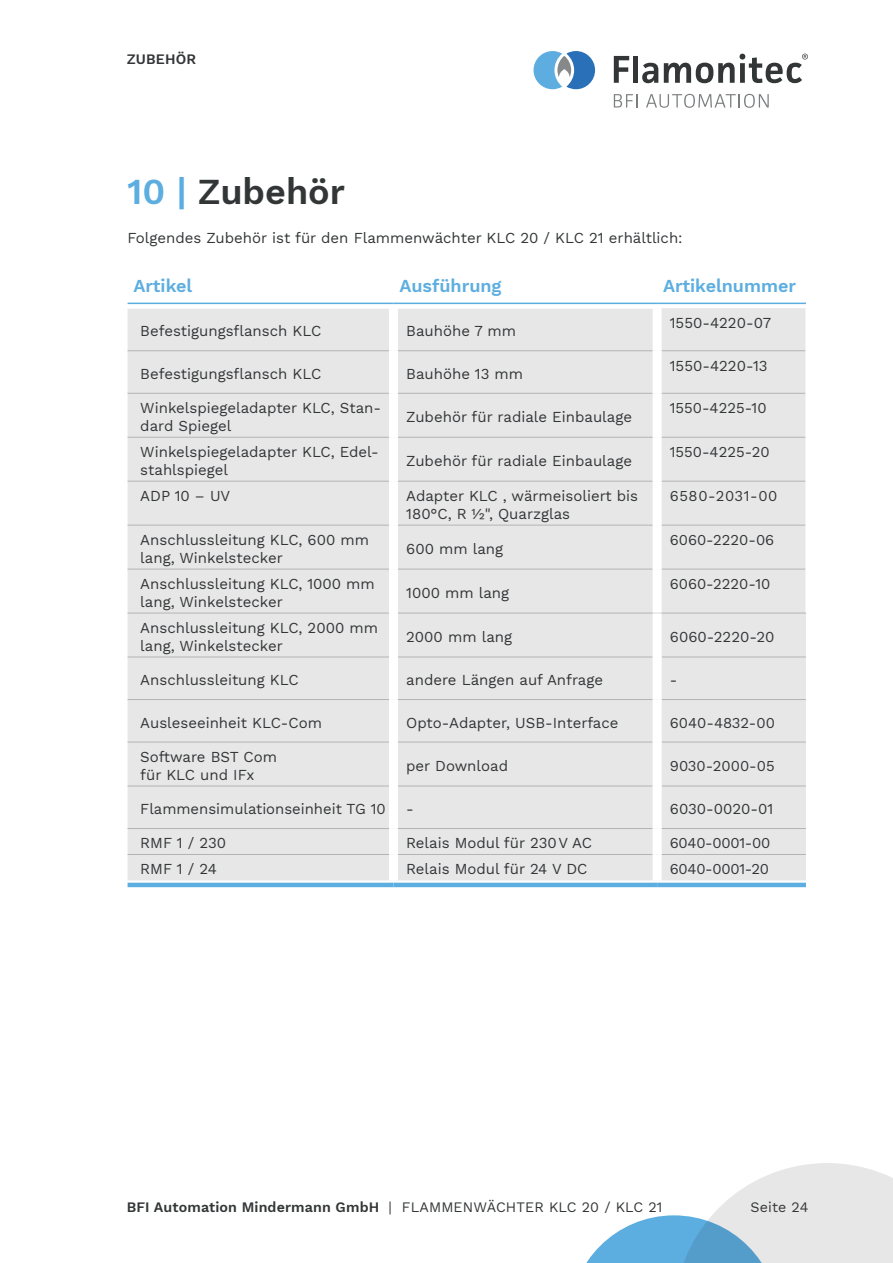
<style>
.page{position:relative;width:893px;height:1263px;background:#fff}
.page>*{position:absolute;margin:0;border:0;box-sizing:border-box;transform-origin:0 0}
.t1{font:600 36px "Work Sans";color:#333637}
.t2{font:600 18px "Work Sans";color:#5daee0}
.t3{font:15px/18px "Work Sans";color:#333637}
.t4{font:14.85px "Work Sans";color:#333637}
.t5{font:14.85px "Work Sans";letter-spacing:-.02em;color:#333637}
.t6{font:14.85px "Work Sans";letter-spacing:.04em;color:#333637}
.t7{font:600 14.25px "Work Sans";letter-spacing:.01em;color:#333637}
.t8{font:14.25px "Work Sans";letter-spacing:.01em;color:#333637}
.s1{color:#5daee0}
.s2{font-weight:400}
</style>
<div class="page">
<svg style="left:586px;top:1163px;width:307px;height:100px"></svg>
<svg style="left:614px;top:56px;width:15px;height:27px"></svg>
<div style="left:633px;top:56px;width:5px;height:27px;background:#333637"></div>
<svg style="left:642px;top:63px;width:16px;height:20px"></svg>
<svg style="left:614px;top:94px;width:24px;height:14px"></svg>
<svg style="left:646px;top:94px;width:123px;height:14px"></svg>
<svg style="left:533px;top:51px;width:62px;height:38px"></svg>
<svg style="left:664px;top:54px;width:144px;height:29px"></svg>
<div style="left:128px;top:308px;width:678px;height:572px;background:#e8e7e8"></div>
<hr style="left:128px;top:437px;width:261px;height:1px;background:#b3b4b4">
<hr style="left:398px;top:437px;width:255px;height:1px;background:#b3b4b4">
<hr style="left:662px;top:350px;width:144px;height:1px;background:#b3b4b4">
<hr style="left:662px;top:393px;width:144px;height:1px;background:#b3b4b4">
<hr style="left:662px;top:437px;width:144px;height:1px;background:#b3b4b4">
<hr style="left:662px;top:481px;width:144px;height:1px;background:#b3b4b4">
<hr style="left:662px;top:525px;width:144px;height:1px;background:#b3b4b4">
<hr style="left:662px;top:569px;width:144px;height:1px;background:#b3b4b4">
<hr style="left:657px;top:613px;width:149px;height:1px;background:#b3b4b4">
<hr style="left:128px;top:350px;width:261px;height:1px;background:#b3b4b4">
<hr style="left:398px;top:350px;width:255px;height:1px;background:#b3b4b4">
<hr style="left:128px;top:393px;width:261px;height:1px;background:#b3b4b4">
<hr style="left:398px;top:393px;width:255px;height:1px;background:#b3b4b4">
<hr style="left:128px;top:481px;width:261px;height:1px;background:#b3b4b4">
<hr style="left:398px;top:481px;width:255px;height:1px;background:#b3b4b4">
<hr style="left:128px;top:525px;width:261px;height:1px;background:#b3b4b4">
<hr style="left:398px;top:525px;width:255px;height:1px;background:#b3b4b4">
<hr style="left:128px;top:569px;width:261px;height:1px;background:#b3b4b4">
<hr style="left:398px;top:569px;width:255px;height:1px;background:#b3b4b4">
<hr style="left:128px;top:613px;width:261px;height:1px;background:#b3b4b4">
<hr style="left:398px;top:613px;width:259px;height:1px;background:#b3b4b4">
<hr style="left:128px;top:657px;width:261px;height:1px;background:#b3b4b4">
<hr style="left:398px;top:657px;width:255px;height:1px;background:#b3b4b4">
<hr style="left:662px;top:657px;width:144px;height:1px;background:#b3b4b4">
<hr style="left:128px;top:699px;width:261px;height:1px;background:#b3b4b4">
<hr style="left:398px;top:699px;width:255px;height:1px;background:#b3b4b4">
<hr style="left:662px;top:699px;width:144px;height:1px;background:#b3b4b4">
<hr style="left:128px;top:742px;width:261px;height:1px;background:#b3b4b4">
<hr style="left:398px;top:742px;width:255px;height:1px;background:#b3b4b4">
<hr style="left:662px;top:742px;width:144px;height:1px;background:#b3b4b4">
<hr style="left:128px;top:786px;width:261px;height:1px;background:#b3b4b4">
<hr style="left:398px;top:786px;width:255px;height:1px;background:#b3b4b4">
<hr style="left:662px;top:786px;width:144px;height:1px;background:#b3b4b4">
<hr style="left:128px;top:828px;width:261px;height:1px;background:#b3b4b4">
<hr style="left:398px;top:828px;width:255px;height:1px;background:#b3b4b4">
<hr style="left:662px;top:828px;width:144px;height:1px;background:#b3b4b4">
<div style="left:653px;top:309px;width:9px;height:42px;background:#fff"></div>
<div style="left:653px;top:351px;width:9px;height:42px;background:#fff"></div>
<div style="left:653px;top:393px;width:9px;height:44px;background:#fff"></div>
<div style="left:653px;top:437px;width:9px;height:44px;background:#fff"></div>
<div style="left:653px;top:481px;width:9px;height:44px;background:#fff"></div>
<div style="left:653px;top:525px;width:9px;height:44px;background:#fff"></div>
<div style="left:653px;top:569px;width:9px;height:44px;background:#fff"></div>
<div style="left:389px;top:309px;width:9px;height:42px;background:#fff"></div>
<div style="left:389px;top:351px;width:9px;height:42px;background:#fff"></div>
<div style="left:389px;top:393px;width:9px;height:44px;background:#fff"></div>
<div style="left:389px;top:437px;width:9px;height:44px;background:#fff"></div>
<div style="left:389px;top:481px;width:9px;height:44px;background:#fff"></div>
<div style="left:389px;top:525px;width:9px;height:44px;background:#fff"></div>
<div style="left:389px;top:569px;width:9px;height:44px;background:#fff"></div>
<div style="left:389px;top:613px;width:9px;height:44px;background:#fff"></div>
<div style="left:653px;top:613px;width:9px;height:44px;background:#fff"></div>
<div style="left:389px;top:657px;width:9px;height:42px;background:#fff"></div>
<div style="left:653px;top:657px;width:9px;height:42px;background:#fff"></div>
<div style="left:389px;top:699px;width:9px;height:43px;background:#fff"></div>
<div style="left:653px;top:699px;width:9px;height:43px;background:#fff"></div>
<div style="left:389px;top:742px;width:9px;height:44px;background:#fff"></div>
<div style="left:653px;top:742px;width:9px;height:44px;background:#fff"></div>
<div style="left:389px;top:786px;width:9px;height:42px;background:#fff"></div>
<div style="left:653px;top:786px;width:9px;height:42px;background:#fff"></div>
<hr style="left:128px;top:308px;width:265px;height:1px;background:#fff">
<hr style="left:393px;top:308px;width:269px;height:1px;background:#fff">
<hr style="left:128px;top:303px;width:265px;height:1px;background:#5daee0">
<hr style="left:393px;top:303px;width:264px;height:1px;background:#5daee0">
<hr style="left:657px;top:303px;width:149px;height:1px;background:#5daee0">
<hr style="left:128px;top:883px;width:265px;height:4px;background:#5daee0">
<hr style="left:393px;top:883px;width:264px;height:4px;background:#5daee0">
<hr style="left:657px;top:883px;width:149px;height:4px;background:#5daee0">
<hr style="left:128px;top:854px;width:261px;height:1px;background:#b3b4b4">
<hr style="left:398px;top:854px;width:255px;height:1px;background:#b3b4b4">
<hr style="left:662px;top:854px;width:144px;height:1px;background:#b3b4b4">
<div style="left:389px;top:828px;width:9px;height:26px;background:#fff"></div>
<div style="left:389px;top:854px;width:9px;height:26px;background:#fff"></div>
<div style="left:653px;top:828px;width:9px;height:26px;background:#fff"></div>
<div style="left:653px;top:854px;width:9px;height:26px;background:#fff"></div>
<p class="t7" style="left:127px;top:49px;width:71px">ZUBEHÖR</p>
<p class="t1" style="left:128px;top:165px;width:219px"><span class="s1">10 |</span> Zubehör</p>
<p class="t3" style="left:128px;top:228px;width:557px">Folgendes Zubehör ist für den Flammenwächter KLC 20 / KLC 21 erhältlich:</p>
<p class="t2" style="left:134px;top:272px;width:60px">Artikel</p>
<p class="t2" style="left:399px;top:272px;width:103px">Ausführung</p>
<p class="t2" style="left:663px;top:272px;width:135px">Artikelnummer</p>
<p class="t3" style="left:140px;top:322px;width:183px">Befestigungsflansch KLC</p>
<p class="t3" style="left:406px;top:322px;width:111px">Bauhöhe 7 mm</p>
<p class="t3" style="left:670px;top:313px;width:103px">1550-4220-07</p>
<p class="t3" style="left:140px;top:364px;width:183px">Befestigungsflansch KLC</p>
<p class="t3" style="left:406px;top:364px;width:118px">Bauhöhe 13 mm</p>
<p class="t3" style="left:140px;top:398px;width:242px">Winkelspiegeladapter KLC, Stan&shy;dard Spiegel</p>
<p class="t3" style="left:406px;top:407px;width:227px">Zubehör für radiale Einbaulage</p>
<p class="t3" style="left:140px;top:442px;width:240px">Winkelspiegeladapter KLC, Edel&shy;stahlspiegel</p>
<p class="t3" style="left:406px;top:451px;width:227px">Zubehör für radiale Einbaulage</p>
<p class="t3" style="left:670px;top:356px;width:99px">1550-4220-13</p>
<p class="t4" style="left:670px;top:397px;width:98px">1550-4225-10</p>
<p class="t4" style="left:670px;top:441px;width:101px">1550-4225-20</p>
<p class="t3" style="left:140px;top:486px;width:92px">ADP 10 – UV</p>
<p class="t3" style="left:406px;top:486px;width:233px">Adapter KLC , wärmeisoliert bis<br>180°C, R ½", Quarzglas</p>
<p class="t6" style="left:670px;top:485px;width:109px">6580-2031-00</p>
<p class="t3" style="left:140px;top:530px;width:230px">Anschlussleitung KLC, 600 mm lang, Winkelstecker</p>
<p class="t3" style="left:406px;top:539px;width:98px">600 mm lang</p>
<p class="t4" style="left:670px;top:529px;width:106px">6060-2220-06</p>
<p class="t3" style="left:140px;top:574px;width:236px">Anschlussleitung KLC, 1000 mm lang, Winkelstecker</p>
<p class="t3" style="left:406px;top:583px;width:105px">1000 mm lang</p>
<p class="t4" style="left:670px;top:573px;width:102px">6060-2220-10</p>
<p class="t3" style="left:140px;top:618px;width:239px">Anschlussleitung KLC, 2000 mm lang, Winkelstecker</p>
<p class="t3" style="left:406px;top:627px;width:107px">2000 mm lang</p>
<p class="t3" style="left:670px;top:627px;width:106px">6060-2220-20</p>
<p class="t3" style="left:140px;top:670px;width:160px">Anschlussleitung KLC</p>
<p class="t3" style="left:406px;top:670px;width:198px">andere Längen auf Anfrage</p>
<p class="t3" style="left:670px;top:670px;width:9px">-</p>
<p class="t3" style="left:140px;top:713px;width:183px">Ausleseeinheit KLC-Com</p>
<p class="t3" style="left:406px;top:713px;width:214px">Opto-Adapter, USB-Interface</p>
<p class="t4" style="left:670px;top:711px;width:107px">6040-4832-00</p>
<p class="t3" style="left:140px;top:747px;width:138px">Software BST Com</p>
<p class="t3" style="left:140px;top:765px;width:116px">für KLC und IFx</p>
<p class="t3" style="left:406px;top:756px;width:103px">per Download</p>
<p class="t4" style="left:670px;top:755px;width:106px">9030-2000-05</p>
<p class="t3" style="left:140px;top:799px;width:247px">Flammensimulationseinheit TG 10</p>
<p class="t3" style="left:406px;top:799px;width:9px">-</p>
<p class="t3" style="left:670px;top:799px;width:105px">6030-0020-01</p>
<p class="t3" style="left:140px;top:834px;width:87px">RMF 1 / 230</p>
<p class="t3" style="left:406px;top:834px;width:187px">Relais Modul für 230 V AC</p>
<p class="t5" style="left:670px;top:832px;width:102px">6040-0001-00</p>
<p class="t3" style="left:140px;top:860px;width:78px">RMF 1 / 24</p>
<p class="t3" style="left:406px;top:860px;width:183px">Relais Modul für 24 V DC</p>
<p class="t5" style="left:670px;top:858px;width:101px">6040-0001-20</p>
<p class="t7" style="left:127px;top:1197px;width:537px">BFI Automation Mindermann GmbH <span class="s2">| FLAMMENWÄCHTER KLC 20 / KLC 21</span></p>
<p class="t8" style="left:751px;top:1197px;width:59px">Seite 24</p>
</div>
